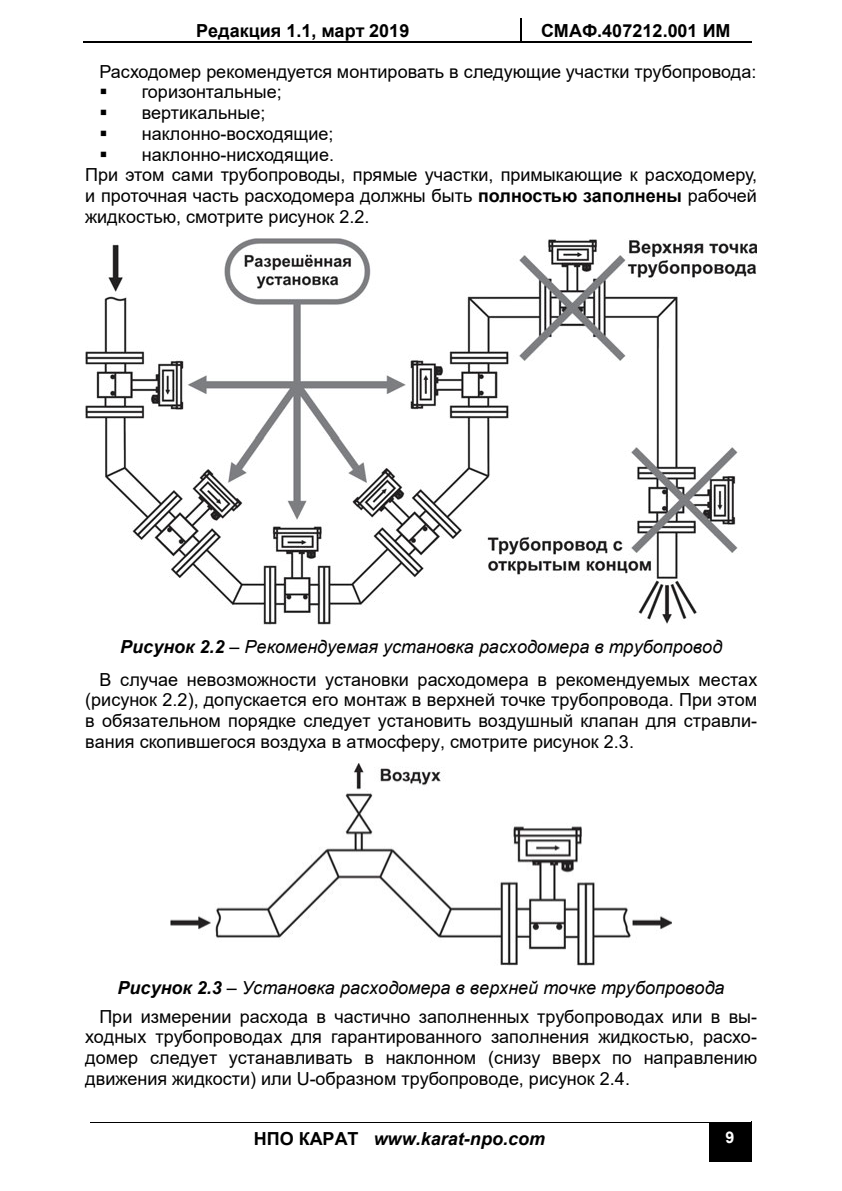
<style>
.page{position:relative;width:842px;height:1191px;background:#fff}
.page>*{position:absolute;margin:0;border:0;box-sizing:border-box;transform-origin:0 0}
.t1{font:18px/20.8px "Arial";color:#000}
.t2{font:700 18px "Arial";letter-spacing:.005em;color:#000}
.t3{font:italic 700 18px "Arial";letter-spacing:.005em;color:#000}
.t4{font:700 16px "Arial";color:#fff}
.s1{font-weight:700}
.s2{font-weight:700;font-style:italic}
.s3{font-style:italic}
.s4{font-style:normal}
</style>
<div class="page">
<hr style="left:84px;top:41px;width:436px;height:1px;background:#000">
<svg style="left:520px;top:18px;width:1px;height:24px"></svg>
<hr style="left:521px;top:41px;width:230px;height:1px;background:#000">
<div style="left:709px;top:1122px;width:42px;height:39px;background:#000"></div>
<hr style="left:90px;top:1121px;width:618px;height:1px;background:#000">
<hr style="left:709px;top:1121px;width:42px;height:1px;background:#000">
<hr style="left:708px;top:1128px;width:1px;height:33px;background:#000">
<hr style="left:751px;top:1128px;width:1px;height:33px;background:#000">
<img style="left:85px;top:239px;width:672px;height:385px">
<img style="left:170px;top:763px;width:502px;height:202px">
<p class="t2" style="left:196px;top:18px;width:215px">Редакция 1.1, март 2019</p>
<p class="t2" style="left:541px;top:18px;width:191px">СМАФ.407212.001 ИМ</p>
<p class="t1" style="left:99px;top:61px;width:659px">Расходомер рекомендуется монтировать в следующие участки трубопровода:</p>
<p class="t1" style="left:99px;top:82px;width:184px">▪ горизонтальные;</p>
<p class="t1" style="left:99px;top:102px;width:168px">▪ вертикальные;</p>
<p class="t1" style="left:99px;top:123px;width:236px">▪ наклонно-восходящие;</p>
<p class="t1" style="left:85px;top:144px;width:673px;text-indent:14px">▪ наклонно-нисходящие.<br>При этом сами трубопроводы, прямые участки, примыкающие к расходомеру, и проточная часть расходомера должны быть <span class="s1">полностью заполнены</span> рабочей жидкостью, смотрите рисунок 2.2.</p>
<p class="t1" style="left:99px;top:630px;width:659px;line-height:32.8px;text-indent:21px"><span class="s2">Рисунок 2.2</span> <span class="s3">– Рекомендуемая установка расходомера в трубопровод<br></span>В случае невозможности установки расходомера в рекомендуемых местах</p>
<p class="t1" style="left:85px;top:689px;width:674px;text-align:justify">(рисунок 2.2), допускается его монтаж в верхней точке трубопровода. При этом в обязательном порядке следует установить воздушный клапан для стравли&shy;вания скопившегося воздуха в атмосферу, смотрите рисунок 2.3.</p>
<p class="t1" style="left:99px;top:973px;width:659px;line-height:28.8px;text-indent:18px"><span class="s2">Рисунок 2.3</span> <span class="s3">– Установка расходомера в верхней точке трубопровода<br></span>При измерении расхода в частично заполненных трубопроводах или в вы-</p>
<p class="t1" style="left:85px;top:1026px;width:674px;text-align:justify">ходных трубопроводах для гарантированного заполнения жидкостью, расхо&shy;домер следует устанавливать в наклонном (снизу вверх по направлению движения жидкости) или U-образном трубопроводе, рисунок 2.4.</p>
<p class="t3" style="left:254px;top:1126px;width:293px"><span class="s4">НПО КАРАТ</span> www.karat-npo.com</p>
<p class="t4" style="left:726px;top:1126px;width:10px">9</p>
</div>
